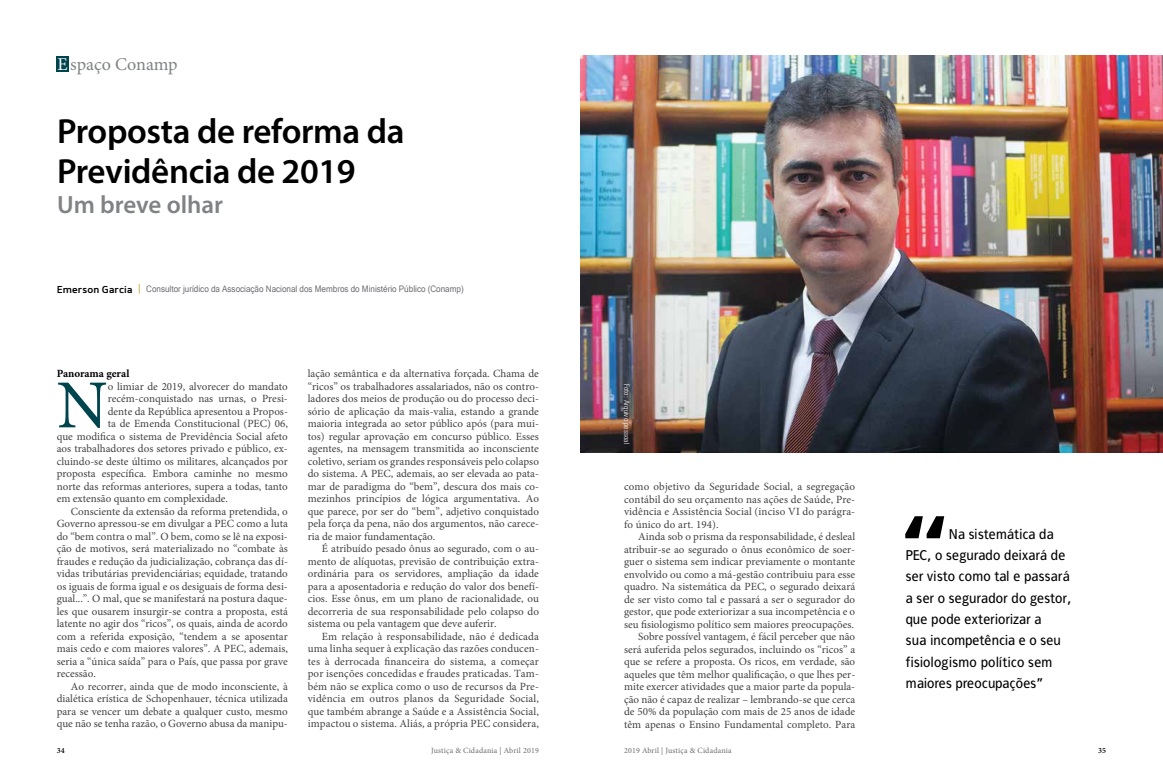
<style>
.page{position:relative;width:1163px;height:780px;background:#fff}
.page>*{position:absolute;margin:0;border:0;box-sizing:border-box;transform-origin:0 0}
.t1{font:68.7px "Minion Pro";color:#00454e}
.t2{font:600 35px/40px "Myriad Pro";letter-spacing:-.01em;color:#000}
.t3{font:600 25px "Myriad Pro";color:#808285}
.t4{font:18px "Minion Pro";letter-spacing:-.005em;color:#808285}
.t5{font:14.2px/21.3px "Francophil Sans";letter-spacing:.02em;color:#000}
.t6{font:11px/12.5px "Minion Pro";color:#414042;text-align:justify}
.t7{font:700 11px "Minion Pro";color:#000}
.t8{font:600 10px "Mentone";letter-spacing:.015em;color:#000}
.t9{font:9px "Microsoft Sans Serif";color:#6d6e71;scale:.9 1}
.t10{font:8px "Minion Pro";letter-spacing:.02em;color:#6d6e71}
.t11{font:600 8px "Minion Pro";color:#000}
.t12{font:300 condensed 7.5px "Zurich BT";letter-spacing:.015em;color:#fff}
.s1{color:#fff}
</style>
<div class="page">
<div style="left:57px;top:56px;width:12px;height:16px;background:#00454e"></div>
<img style="left:580px;top:55px;width:582px;height:397px">
<svg style="left:905px;top:516px;width:39px;height:22px"></svg>
<h3 class="t4" style="left:57px;top:52px;width:122px"><span class="s1">E</span> spaço Conamp</h3>
<h2 class="t2" style="left:57px;top:110px;width:349px">Proposta de reforma da<br>Previdência de 2019</h2>
<h3 class="t3" style="left:57px;top:188px;width:168px">Um breve olhar</h3>
<p class="t8" style="left:57px;top:283px;width:77px">Emerson Garcia</p>
<p class="t9" style="left:146px;top:284px;width:354px">Consultor jurídico da Associação Nacional dos Membros do Ministério Público (Conamp)</p>
<p class="t7" style="left:57px;top:366px;width:74px">Panorama geral</p>
<h1 class="t1" style="left:57px;top:359px;width:53px">N</h1>
<p class="t6" style="left:108px;top:380px;width:181px">o limiar de 2019, alvorecer do mandato</p>
<p class="t6" style="left:108px;top:392px;width:181px">recém-conquistado nas urnas, o Presi-</p>
<p class="t6" style="left:108px;top:405px;width:181px">dente da República apresentou a Propos-</p>
<p class="t6" style="left:108px;top:417px;width:181px">ta de Emenda Constitucional (PEC) 06,</p>
<p class="t6" style="left:57px;top:430px;width:233px">que modifica o sistema de Previdência Social afeto</p>
<p class="t6" style="left:57px;top:442px;width:233px">aos trabalhadores dos setores privado e público, ex-</p>
<p class="t6" style="left:57px;top:455px;width:233px">cluindo-se deste último os militares, alcançados por</p>
<p class="t6" style="left:57px;top:467px;width:233px">proposta específica. Embora caminhe no mesmo</p>
<p class="t6" style="left:57px;top:480px;width:233px">norte das reformas anteriores, supera a todas, tanto</p>
<p class="t6" style="left:57px;top:492px;width:173px">em extensão quanto em complexidade.</p>
<p class="t6" style="left:71px;top:505px;width:218px">Consciente da extensão da reforma pretendida, o</p>
<p class="t6" style="left:57px;top:517px;width:233px">Governo apressou-se em divulgar a PEC como a luta</p>
<p class="t6" style="left:57px;top:530px;width:232px">do “bem contra o mal”. O bem, como se lê na exposi-</p>
<p class="t6" style="left:57px;top:542px;width:233px">ção de motivos, será materializado no “combate às</p>
<p class="t6" style="left:57px;top:555px;width:233px">fraudes e redução da judicialização, cobrança das dí-</p>
<p class="t6" style="left:57px;top:567px;width:233px">vidas tributárias previdenciárias; equidade, tratando</p>
<p class="t6" style="left:57px;top:580px;width:232px">os iguais de forma igual e os desiguais de forma desi-</p>
<p class="t6" style="left:57px;top:592px;width:233px">gual...”. O mal, que se manifestará na postura daque-</p>
<p class="t6" style="left:57px;top:605px;width:233px">les que ousarem insurgir-se contra a proposta, está</p>
<p class="t6" style="left:57px;top:617px;width:232px">latente no agir dos “ricos”, os quais, ainda de acordo</p>
<p class="t6" style="left:57px;top:630px;width:233px">com a referida exposição, “tendem a se aposentar</p>
<p class="t6" style="left:57px;top:642px;width:233px">mais cedo e com maiores valores”. A PEC, ademais,</p>
<p class="t6" style="left:57px;top:655px;width:232px">seria a “única saída” para o País, que passa por grave</p>
<p class="t6" style="left:57px;top:667px;width:41px">recessão.</p>
<p class="t6" style="left:71px;top:680px;width:218px">Ao recorrer, ainda que de modo inconsciente, à</p>
<p class="t6" style="left:57px;top:692px;width:233px">dialética erística de Schopenhauer, técnica utilizada</p>
<p class="t6" style="left:57px;top:705px;width:233px">para se vencer um debate a qualquer custo, mesmo</p>
<p class="t6" style="left:57px;top:717px;width:233px">que não se tenha razão, o Governo abusa da manipu-</p>
<p class="t6" style="left:308px;top:367px;width:233px">lação semântica e da alternativa forçada. Chama de “ricos” os trabalhadores assalariados, não os contro&shy;ladores dos meios de produção ou do processo deci&shy;sório de aplicação da mais-valia, estando a grande maioria integrada ao setor público após (para mui&shy;tos) regular aprovação em concurso público. Esses agentes, na mensagem transmitida ao inconsciente coletivo, seriam os grandes responsáveis pelo colapso do sistema. A PEC, ademais, ao ser elevada ao pata&shy;mar de paradigma do “bem”, descura dos mais co&shy;mezinhos princípios de lógica argumentativa. Ao que parece, por ser do “bem”, adjetivo conquistado pela força da pena, não dos argumentos, não carece&shy;ria de maior fundamentação.</p>
<p class="t6" style="left:308px;top:542px;width:233px;text-indent:14px">É atribuído pesado ônus ao segurado, com o au&shy;mento de alíquotas, previsão de contribuição extra&shy;ordinária para os servidores, ampliação da idade para a aposentadoria e redução do valor dos benefí&shy;cios. Esse ônus, em um plano de racionalidade, ou decorreria de sua responsabilidade pelo colapso do sistema ou pela vantagem que deve auferir.</p>
<p class="t6" style="left:308px;top:630px;width:233px;text-indent:14px">Em relação à responsabilidade, não é dedicada uma linha sequer à explicação das razões conducen&shy;tes à derrocada financeira do sistema, a começar por isenções concedidas e fraudes praticadas. Tam&shy;bém não se explica como o uso de recursos da Pre&shy;vidência em outros planos da Seguridade Social, que também abrange a Saúde e a Assistência Social, impactou o sistema. Aliás, a própria PEC considera,</p>
<p class="t12" style="left:631px;top:384px;width:62px;rotate:90deg">Foto: Arquivo pessoal</p>
<p class="t6" style="left:624px;top:480px;width:233px">como objetivo da Seguridade Social, a segregação contábil do seu orçamento nas ações de Saúde, Pre&shy;vidência e Assistência Social (inciso VI do parágra&shy;fo único do art. 194).</p>
<p class="t6" style="left:624px;top:530px;width:233px;text-align:right">Ainda sob o prisma da responsabilidade, é desleal atribuir-se ao segurado o ônus econômico de soer&shy;guer o sistema sem indicar previamente o montante envolvido ou como a má-gestão contribuiu para esse quadro. Na sistemática da PEC, o segurado deixará de ser visto como tal e passará a ser o segurador do gestor, que pode exteriorizar a sua incompetência e o seu fisiologismo político sem maiores preocupações.<br>Sobre possível vantagem, é fácil perceber que não será auferida pelos segurados, incluindo os “ricos” a que se refere a proposta. Os ricos, em verdade, são aqueles que têm melhor qualificação, o que lhes per&shy;mite exercer atividades que a maior parte da popula&shy;ção não é capaz de realizar – lembrando-se que cerca de 50% da população com mais de 25 anos de idade têm apenas o Ensino Fundamental completo. Para</p>
<p class="t5" style="left:905px;top:523px;width:167px;text-indent:43px">Na sistemática da<br>PEC, o segurado deixará de ser visto como tal e passará a ser o segurador do gestor, que pode exteriorizar a<br>sua incompetência e o seu fisiologismo político sem maiores preocupações”</p>
<p class="t11" style="left:57px;top:744px;width:10px">34</p>
<p class="t10" style="left:431px;top:745px;width:109px">Justiça &amp; Cidadania | Abril 2019</p>
<p class="t10" style="left:624px;top:745px;width:109px">2019 Abril | Justiça &amp; Cidadania</p>
<p class="t11" style="left:1097px;top:744px;width:10px">35</p>
</div>
